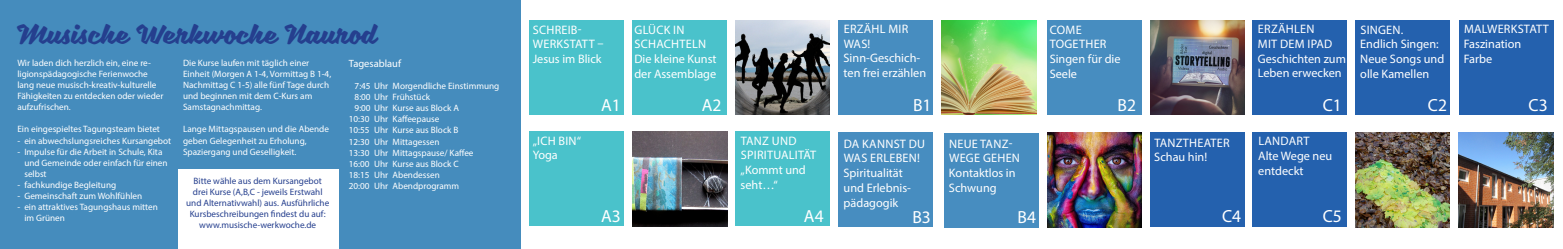
<style>
.page{position:relative;width:1563px;height:249px;background:#fff}
.page>*{position:absolute;margin:0;border:0;box-sizing:border-box;transform-origin:0 0}
.t1{font:21.88px "Sweet Sorrow";color:#253f8e}
.t2{font:17.5px "Myriad Pro";color:#fff}
.t3{font:12.25px/14.7px "Myriad Pro";color:#fff}
.t4{font:12.25px/14.7px "Myriad Pro";letter-spacing:.02em;color:#fff}
.t5{font:10.5px "Myriad Pro";color:#fff}
.t6{font:9.19px/11px "Myriad Pro";color:#fff}
.t7{font:9.19px/11px "Myriad Pro";color:#253f8e;text-align:center}
</style>
<div class="page">
<div style="left:838px;top:20px;width:95px;height:95px;background:#478dc0"></div>
<div style="left:529px;top:20px;width:94px;height:95px;background:#4ac2cb"></div>
<div style="left:632px;top:20px;width:94px;height:95px;background:#4ac2cb"></div>
<div style="left:529px;top:131px;width:94px;height:94px;background:#4ac2cb"></div>
<div style="left:735px;top:131px;width:94px;height:94px;background:#4ac2cb"></div>
<div style="left:1047px;top:20px;width:94px;height:95px;background:#478dc0"></div>
<div style="left:838px;top:131px;width:95px;height:95px;background:#478dc0"></div>
<div style="left:944px;top:132px;width:94px;height:95px;background:#478dc0"></div>
<div style="left:1253px;top:20px;width:94px;height:95px;background:#2461ae"></div>
<div style="left:1150px;top:132px;width:94px;height:94px;background:#2461ae"></div>
<div style="left:1355px;top:20px;width:95px;height:95px;background:#2461ae"></div>
<div style="left:1459px;top:20px;width:94px;height:95px;background:#2461ae"></div>
<div style="left:1253px;top:132px;width:94px;height:94px;background:#2461ae"></div>
<div style="left:0;top:0;width:521px;height:248px;background:#458cbd"></div>
<img style="left:735px;top:20px;width:95px;height:95px">
<img style="left:1459px;top:132px;width:94px;height:94px">
<img style="left:1150px;top:20px;width:94px;height:95px">
<div style="left:178px;top:169px;width:160px;height:79px;background:#fff"></div>
<img style="left:632px;top:131px;width:95px;height:95px">
<img style="left:941px;top:20px;width:95px;height:95px">
<img style="left:1355px;top:132px;width:94px;height:95px">
<img style="left:1047px;top:132px;width:94px;height:95px">
<p class="t1" style="left:17px;top:17px;width:362px">Musische Werkwoche Naurod</p>
<p class="t6" style="left:17px;top:57px;width:148px">Wir laden dich herzlich ein, eine re&shy;ligionspädagogische Ferienwoche lang neue musisch-kreativ-kulturelle Fähigkeiten zu entdecken oder wieder aufzufrischen.</p>
<p class="t6" style="left:17px;top:123px;width:144px">Ein eingespieltes Tagungsteam bietet</p>
<p class="t6" style="left:17px;top:134px;width:155px">- ein abwechslungsreiches Kursangebot</p>
<p class="t6" style="left:24px;top:145px;width:145px;text-indent:-7px">- Impulse für die Arbeit in Schule, Kita und Gemeinde oder einfach für einen selbst</p>
<p class="t6" style="left:17px;top:178px;width:100px">- fachkundige Begleitung</p>
<p class="t6" style="left:17px;top:189px;width:126px">- Gemeinschaft zum Wohlfühlen</p>
<p class="t6" style="left:24px;top:200px;width:135px;text-indent:-7px">- ein attraktives Tagungshaus mitten im Grünen</p>
<p class="t6" style="left:183px;top:57px;width:128px">Die Kurse laufen mit täglich einer</p>
<p class="t6" style="left:183px;top:68px;width:150px">Einheit (Morgen A 1-4, Vormittag B 1-4,<br>Nachmittag C 1-5) alle fünf Tage durch und beginnen mit dem C-Kurs am</p>
<p class="t6" style="left:183px;top:101px;width:80px">Samstagnachmittag.</p>
<p class="t6" style="left:183px;top:123px;width:147px">Lange Mittagspausen und die Abende geben Gelegenheit zu Erholung,</p>
<p class="t6" style="left:183px;top:145px;width:115px">Spaziergang und Geselligkeit.</p>
<p class="t7" style="left:186px;top:174px;width:144px">Bitte wähle aus dem Kursangebot drei Kurse (A,B,C - jeweils Erstwahl und Alternativwahl) aus. Ausführliche Kursbeschreibungen findest du auf: www.musische-werkwoche.de</p>
<p class="t5" style="left:349px;top:57px;width:54px">Tagesablauf</p>
<p class="t6" style="left:355px;top:80px;width:146px">7:45 Uhr Morgendliche Einstimmung</p>
<p class="t6" style="left:355px;top:91px;width:77px">8:00 Uhr Frühstück</p>
<p class="t6" style="left:355px;top:102px;width:106px">9:00 Uhr Kurse aus Block A</p>
<p class="t6" style="left:349px;top:113px;width:92px">10:30 Uhr Kaffeepause</p>
<p class="t6" style="left:349px;top:124px;width:111px">10:55 Uhr Kurse aus Block B</p>
<p class="t6" style="left:349px;top:135px;width:92px">12:30 Uhr Mittagessen</p>
<p class="t6" style="left:349px;top:146px;width:126px">13:30 Uhr Mittagspause/ Kaffee</p>
<p class="t6" style="left:349px;top:157px;width:111px">16:00 Uhr Kurse aus Block C</p>
<p class="t6" style="left:349px;top:168px;width:93px">18:15 Uhr Abendessen</p>
<p class="t6" style="left:349px;top:179px;width:112px">20:00 Uhr Abendprogramm</p>
<p class="t4" style="left:634px;top:22px;width:73px">GLÜCK IN<br>SCHACHTELN</p>
<p class="t3" style="left:634px;top:51px;width:84px">Die kleine Kunst der Assemblage</p>
<p class="t4" style="left:533px;top:22px;width:50px">SCHREIB-</p>
<p class="t3" style="left:533px;top:37px;width:73px">WERKSTATT –<br>Jesus im Blick</p>
<p class="t2" style="left:601px;top:94px;width:21px">A1</p>
<p class="t2" style="left:702px;top:94px;width:21px">A2</p>
<p class="t3" style="left:533px;top:132px;width:50px">„ICH BIN“</p>
<p class="t3" style="left:533px;top:147px;width:27px">Yoga</p>
<p class="t2" style="left:601px;top:205px;width:21px">A3</p>
<p class="t3" style="left:741px;top:132px;width:57px">TANZ UND</p>
<p class="t4" style="left:741px;top:147px;width:77px">SPIRITUALITÄT</p>
<p class="t3" style="left:740px;top:162px;width:67px">„Kommt und seht…“</p>
<p class="t2" style="left:804px;top:204px;width:21px">A4</p>
<p class="t4" style="left:844px;top:21px;width:66px">ERZÄHL MIR<br>WAS!</p>
<p class="t3" style="left:843px;top:51px;width:84px">Sinn-Geschich&shy;ten frei erzählen</p>
<p class="t2" style="left:913px;top:94px;width:20px">B1</p>
<p class="t4" style="left:844px;top:135px;width:83px">DA KANNST DU<br>WAS ERLEBEN!</p>
<p class="t3" style="left:843px;top:165px;width:61px">Spiritualität</p>
<p class="t3" style="left:843px;top:179px;width:69px">und Erlebnis-</p>
<p class="t3" style="left:843px;top:194px;width:56px">pädagogik</p>
<p class="t2" style="left:912px;top:205px;width:20px">B3</p>
<p class="t4" style="left:949px;top:135px;width:65px">NEUE TANZ-</p>
<p class="t4" style="left:949px;top:150px;width:72px">WEGE GEHEN</p>
<p class="t3" style="left:949px;top:165px;width:68px">Kontaktlos in<br>Schwung</p>
<p class="t2" style="left:1017px;top:206px;width:20px">B4</p>
<p class="t3" style="left:1050px;top:22px;width:33px">COME</p>
<p class="t4" style="left:1050px;top:36px;width:58px">TOGETHER</p>
<p class="t3" style="left:1049px;top:51px;width:72px">Singen für die<br>Seele</p>
<p class="t2" style="left:1117px;top:94px;width:20px">B2</p>
<p class="t4" style="left:1154px;top:135px;width:77px">TANZTHEATER</p>
<p class="t3" style="left:1154px;top:149px;width:54px">Schau hin!</p>
<p class="t4" style="left:1258px;top:21px;width:58px">ERZÄHLEN</p>
<p class="t4" style="left:1258px;top:36px;width:76px">MIT DEM IPAD</p>
<p class="t3" style="left:1257px;top:51px;width:90px">Geschichten zum<br>Leben erwecken</p>
<p class="t2" style="left:1322px;top:94px;width:21px">C1</p>
<p class="t2" style="left:1428px;top:94px;width:21px">C2</p>
<p class="t3" style="left:1360px;top:22px;width:44px">SINGEN.</p>
<p class="t3" style="left:1360px;top:36px;width:86px">Endlich Singen:<br>Neue Songs und olle Kamellen</p>
<p class="t4" style="left:1258px;top:133px;width:53px">LANDART</p>
<p class="t3" style="left:1258px;top:148px;width:75px">Alte Wege neu entdeckt</p>
<p class="t2" style="left:1222px;top:205px;width:21px">C4</p>
<p class="t2" style="left:1322px;top:205px;width:21px">C5</p>
<p class="t3" style="left:1464px;top:21px;width:87px">MALWERKSTATT<br>Faszination</p>
<p class="t3" style="left:1464px;top:51px;width:30px">Farbe</p>
<p class="t2" style="left:1528px;top:94px;width:21px">C3</p>
</div>
